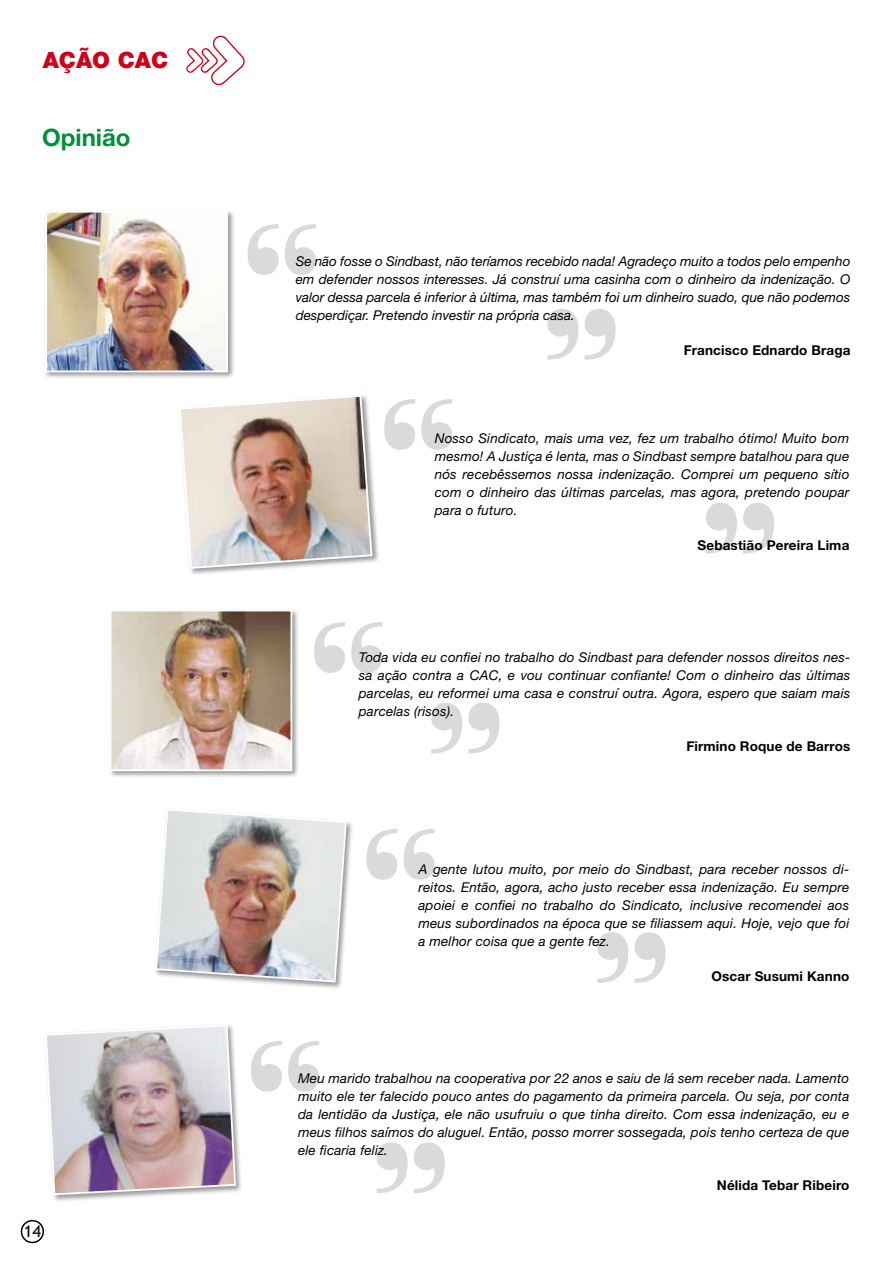
<style>
.page{position:relative;width:893px;height:1263px;background:#fff}
.page>*{position:absolute;margin:0;border:0;box-sizing:border-box;transform-origin:0 0}
.t1{font:700 24px "Helvetica Neue LT Std";color:#009037}
.t2{font:900 22.5px "Helvetica Neue LT Std";color:#d10019}
.t3{font:16.5px "Trebuchet MS";color:#000}
.t4{font:italic 13.5px/18px "Helvetica Neue LT Std";letter-spacing:.01em;color:#000;text-align:justify}
.t5{font:700 13.5px "Helvetica Neue LT Std";letter-spacing:.01em;color:#000}
</style>
<div class="page">
<div style="left:21px;top:1220px;width:23px;height:23px;border:2px solid #000;border-radius:50%"></div>
<svg style="left:251px;top:1041px;width:68px;height:51px"></svg>
<svg style="left:377px;top:1142px;width:68px;height:51px"></svg>
<div style="left:44px;top:1023px;width:199px;height:179px;background:#000;opacity:.4"></div>
<img style="left:44px;top:1023px;width:193px;height:173px">
<div style="left:108px;top:608px;width:192px;height:170px;background:#000;opacity:.4"></div>
<img style="left:113px;top:613px;width:176px;height:155px">
<div style="left:110px;top:610px;width:182px;height:161px;border:2px solid #fff"></div>
<svg style="left:314px;top:622px;width:68px;height:51px"></svg>
<svg style="left:431px;top:703px;width:68px;height:50px"></svg>
<div style="left:178px;top:394px;width:202px;height:182px;background:#000;opacity:.4"></div>
<img style="left:178px;top:394px;width:195px;height:176px">
<svg style="left:384px;top:399px;width:68px;height:51px"></svg>
<svg style="left:706px;top:503px;width:68px;height:50px"></svg>
<div style="left:44px;top:209px;width:191px;height:171px;background:#000;opacity:.4"></div>
<img style="left:48px;top:214px;width:177px;height:155px">
<div style="left:45px;top:211px;width:183px;height:161px;border:2px solid #fff"></div>
<svg style="left:248px;top:224px;width:68px;height:51px"></svg>
<svg style="left:547px;top:309px;width:69px;height:51px"></svg>
<div style="left:154px;top:807px;width:200px;height:183px;background:#000;opacity:.4"></div>
<img style="left:154px;top:808px;width:194px;height:175px">
<svg style="left:366px;top:829px;width:69px;height:51px"></svg>
<svg style="left:597px;top:932px;width:69px;height:51px"></svg>
<svg style="left:186px;top:35px;width:59px;height:51px"></svg>
<h2 class="t2" style="left:43px;top:47px;width:127px">AÇÃO CAC</h2>
<h1 class="t1" style="left:42px;top:123px;width:90px">Opinião</h1>
<p class="t3" style="left:24px;top:1221px;width:19px">14</p>
<p class="t4" style="left:296px;top:252px;width:556px">Se não fosse o Sindbast, não teríamos recebido nada! Agradeço muito a todos pelo empenho em defender nossos interesses. Já construí uma casinha com o dinheiro da indenização. O valor dessa parcela é inferior à última, mas também foi um dinheiro suado, que não podemos desperdiçar. Pretendo investir na própria casa.</p>
<p class="t5" style="left:684px;top:342px;width:168px">Francisco Ednardo Braga</p>
<p class="t4" style="left:435px;top:429px;width:416px">Nosso Sindicato, mais uma vez, fez um trabalho ótimo! Muito bom mesmo! A Justiça é lenta, mas o Sindbast sempre batalhou para que nós recebêssemos nossa indenização. Comprei um pequeno sítio com o dinheiro das últimas parcelas, mas agora, pretendo poupar para o futuro.</p>
<p class="t5" style="left:698px;top:537px;width:153px">Sebastião Pereira Lima</p>
<p class="t4" style="left:359px;top:648px;width:493px">Toda vida eu confiei no trabalho do Sindbast para defender nossos direitos nes&shy;sa ação contra a CAC, e vou continuar confiante! Com o dinheiro das últimas parcelas, eu reformei uma casa e construí outra. Agora, espero que saiam mais parcelas (risos).</p>
<p class="t5" style="left:686px;top:738px;width:165px">Firmino Roque de Barros</p>
<p class="t4" style="left:418px;top:860px;width:432px">A gente lutou muito, por meio do Sindbast, para receber nossos di&shy;reitos. Então, agora, acho justo receber essa indenização. Eu sempre apoiei e confiei no trabalho do Sindicato, inclusive recomendei aos meus subordinados na época que se filiassem aqui. Hoje, vejo que foi a melhor coisa que a gente fez.</p>
<p class="t5" style="left:712px;top:968px;width:139px">Oscar Susumi Kanno</p>
<p class="t4" style="left:298px;top:1069px;width:553px">Meu marido trabalhou na cooperativa por 22 anos e saiu de lá sem receber nada. Lamento muito ele ter falecido pouco antes do pagamento da primeira parcela. Ou seja, por conta da lentidão da Justiça, ele não usufruiu o que tinha direito. Com essa indenização, eu e meus filhos saímos do aluguel. Então, posso morrer sossegada, pois tenho certeza de que ele ficaria feliz.</p>
<p class="t5" style="left:717px;top:1177px;width:134px">Nélida Tebar Ribeiro</p>
</div>
